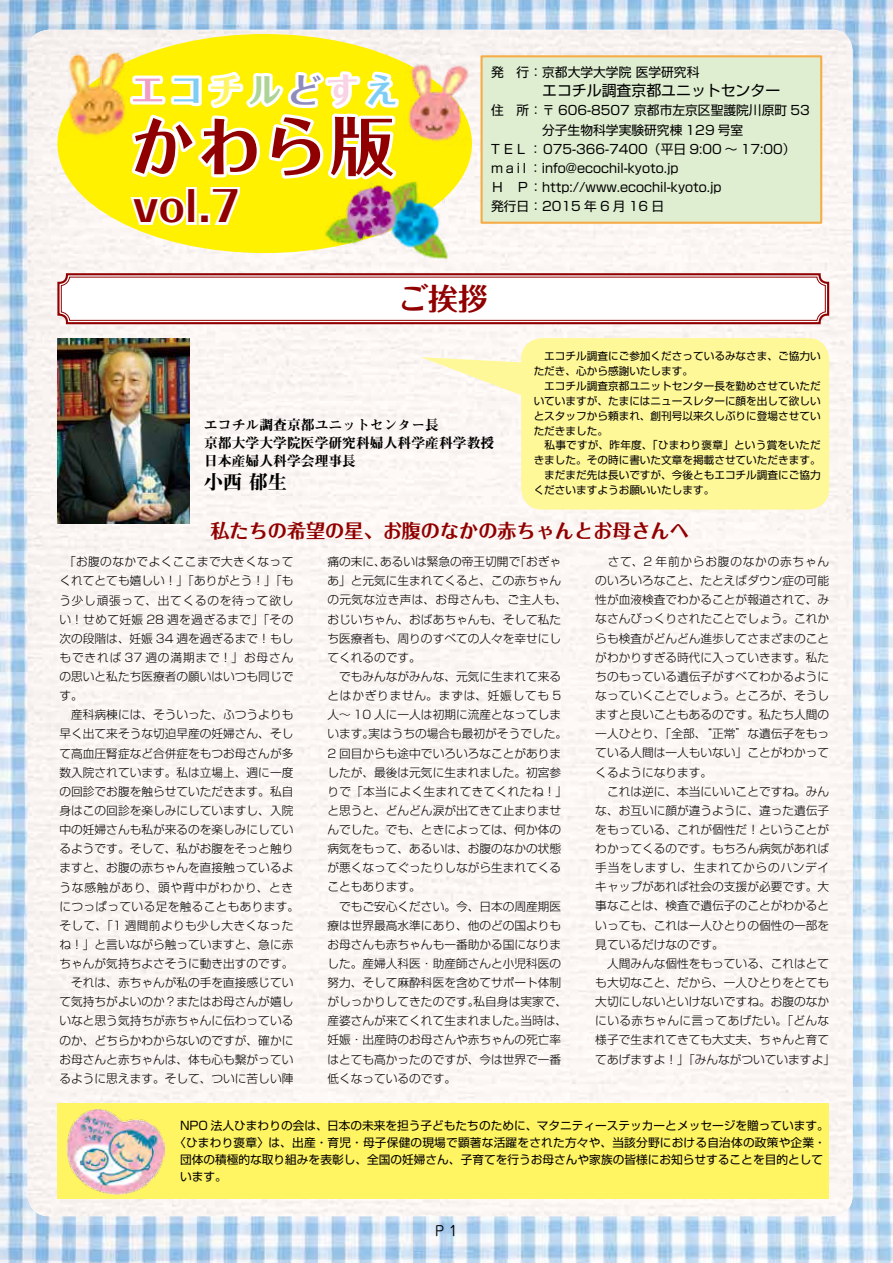
<style>
.page{position:relative;width:893px;height:1263px;background:#fff}
.page>*{position:absolute;margin:0;border:0;box-sizing:border-box;transform-origin:0 0}
.t1{font:700 63.75px "Folk Pro";color:#910000}
.t2{font:700 41.4px "Folk Pro";color:#910000}
.t3{font:700 34.05px "Folk Pro";letter-spacing:.145em;color:#7ecef4}
.t4{font:700 29.7px "Folk Pro";color:#910000}
.t5{font:700 19.2px "Folk Pro";color:#910000}
.t6{font:19.2px "Midashi Min Pro MA31";color:#000}
.t7{font:14.85px "Shin Go Pro";color:#000}
.t8{font:13.8px/18.1px "Midashi Min Pro MA31";color:#000}
.t9{font:13.8px "Jun 201 Pro";color:#000}
.t10{font:12.75px "Shin Go Pro";color:#000}
.t11{font:300 11.7px/19.2px "Shin Go Pro";color:#000}
.t12{font:11.7px "Shin Go Pro";color:#000}
.t13{font:300 11.7px "Shin Go Pro";letter-spacing:.03em;color:#000}
.t14{font:300 11.7px "Shin Go Pro";letter-spacing:.065em;color:#000}
.t15{font:10.65px/14.9px "Shin Go Pro";color:#000}
.s1{color:#f19ec2}
.s2{color:#fff462}
.s3{color:#add397}
.s4{color:#8e8bbd}
.s5{color:#f9d3e3}
</style>
<div class="page">
<img style="left:0;top:0;width:893px;height:1263px">
<div style="left:28px;top:30px;width:825px;height:1186px;background:#fbf6f3"></div>
<div style="left:57px;top:34px;width:415px;height:219px;background:#fff100;border-radius:50%"></div>
<img style="left:57px;top:338px;width:132px;height:186px">
<img style="left:404px;top:55px;width:70px;height:90px">
<img style="left:53px;top:44px;width:86px;height:97px">
<svg style="left:56px;top:272px;width:774px;height:53px"></svg>
<div style="left:61px;top:277px;width:765px;height:44px;border:1px solid #910000;border-radius:8px"></div>
<div style="left:521px;top:338px;width:308px;height:172px;background:#fff899;border-radius:21px"></div>
<svg style="left:421px;top:357px;width:101px;height:41px"></svg>
<div style="left:57px;top:1103px;width:772px;height:96px;background:#fff462"></div>
<img style="left:325px;top:181px;width:125px;height:81px">
<img style="left:67px;top:1109px;width:97px;height:86px">
<svg style="left:127px;top:57px;width:276px;height:181px"></svg>
<div style="left:482px;top:56px;width:339px;height:167px;background:#dfeed1"></div>
<div style="left:480px;top:55px;width:342px;height:169px;border:2px solid #f6ad48"></div>
<h3 class="t3" style="left:131px;top:61px;width:269px"><span class="s1">エ</span>コ<span class="s2">チ</span><span class="s3">ル</span><span class="s4">ど</span><span class="s5">す</span>え</h3>
<h1 class="t1" style="left:131px;top:92px;width:265px">かわら版</h1>
<h2 class="t2" style="left:133px;top:171px;width:108px">vol.7</h2>
<p class="t10" style="left:491px;top:62px;width:210px">発　行：京都大学大学院医学研究科</p>
<p class="t7" style="left:542px;top:78px;width:240px">エコチル調査京都ユニットセンター</p>
<p class="t10" style="left:491px;top:100px;width:320px">住　所：〒 606-8507 京都市左京区聖護院川原町 53</p>
<p class="t10" style="left:542px;top:119px;width:203px">分子生物科学実験研究棟 129 号室</p>
<p class="t10" style="left:491px;top:138px;width:306px">T E L ：075-366-7400（平日 9:00 ~ 17:00(</p>
<p class="t10" style="left:491px;top:157px;width:189px">m a ：l i info@ecochil-kyoto j p.</p>
<p class="t10" style="left:491px;top:177px;width:232px">Ｈ　Ｐ：http://www.ecochil-kyoto j p.</p>
<p class="t10" style="left:491px;top:196px;width:175px">発行日：2015年 6 月 16 日</p>
<h3 class="t4" style="left:399px;top:273px;width:91px">ご挨拶</h3>
<p class="t8" style="left:204px;top:414px;width:292px">エコチル調査京都ユニットセンター長<br>京都大学大学院医学研究科婦人科学産科学教授日本産婦人科学会理事長</p>
<h3 class="t6" style="left:204px;top:466px;width:84px">小西郁生</h3>
<p class="t15" style="left:534px;top:347px;width:289px">　エコチル調査にご参加くださっているみなさま、ご協力いただき、心から感謝いたします。<br>　エコチル調査京都ユニットセンター長を勤めさせていただいていますが、たまにはニュースレターに顔を出して欲しいとスタッフから頼まれ、創刊号以来久しぶりに登場させていただきました。<br>　私事ですが、昨年度、「ひまわり褒章」という賞をいただきました。その時に書いた文章を掲載させていただきます。　まだまだ先は長いですが、今後ともエコチル調査にご協力くださいますようお願いいたします。</p>
<h3 class="t5" style="left:210px;top:514px;width:480px">私たちの希望の星、お腹のなかの赤ちゃんとお母さんへ</h3>
<p class="t11" style="left:60px;top:551px;width:241px;text-indent:5px">「お腹のなかでよくここまで大きくなってくれてとても嬉しい！」「ありがとう！」「もう少し頑張って、出てくるのを待って欲しい！せめて妊娠 28 週を過ぎるまで」「その次の段階は、妊娠 34 週を過ぎるまで！もしもできれば 37 週の満期まで！」お母さんの思いと私たち医療者の願いはいつも同じです。<br>　産科病棟には、そういった、ふつうよりも早く出て来そうな切迫早産の妊婦さん、そして高血圧腎症など合併症をもつお母さんが多数入院されています。私は立場上、週に一度の回診でお腹を触らせていただきます。私自身はこの回診を楽しみにしていますし、入院中の妊婦さんも私が来るのを楽しみにしているようです。そして、私がお腹をそっと触りますと、お腹の赤ちゃんを直接触っているような感触があり、頭や背中がわかり、ときにつっぱっている足を触ることもあります。そして、「1 週間前よりも少し大きくなったね！」と言いながら触っていますと、急に赤ちゃんが気持ちよさそうに動き出すのです。　それは、赤ちゃんが私の手を直接感じていて気持ちがよいのか？またはお母さんが嬉しいなと思う気持ちが赤ちゃんに伝わっているのか、どちらかわからないのですが、確かにお母さんと赤ちゃんは、体も心も繋がっているように思えます。そして、ついに苦しい陣</p>
<p class="t11" style="left:514px;top:551px;width:48px">「おぎゃ</p>
<p class="t11" style="left:327px;top:551px;width:60px">痛の末に、</p>
<p class="t11" style="left:327px;top:570px;width:235px">あ」と元気に生まれてくると、この赤ちゃん</p>
<p class="t13" style="left:327px;top:590px;width:241px">の元気な泣き声は、お母さんも、ご主人も、</p>
<p class="t11" style="left:327px;top:608px;width:235px">おじいちゃん、おばあちゃんも、そして私た</p>
<p class="t11" style="left:327px;top:627px;width:235px">ち医療者も、周りのすべての人々を幸せにし</p>
<p class="t11" style="left:327px;top:646px;width:95px">てくれるのです。</p>
<p class="t11" style="left:327px;top:665px;width:235px">　でもみんながみんな、元気に生まれて来る</p>
<p class="t14" style="left:327px;top:686px;width:235px">とはかぎりません。まずは、妊娠しても 5</p>
<p class="t11" style="left:327px;top:704px;width:235px">人～ 10 人に一人は初期に流産となってしま</p>
<p class="t11" style="left:368px;top:723px;width:200px">実はうちの場合も最初がそうでした。</p>
<p class="t11" style="left:380px;top:551px;width:142px">あるいは緊急の帝王切開で</p>
<p class="t11" style="left:327px;top:723px;width:48px">います。</p>
<p class="t11" style="left:327px;top:742px;width:235px">2 回目からも途中でいろいろなことがありま</p>
<p class="t11" style="left:327px;top:761px;width:235px">したが、最後は元気に生まれました。初宮参</p>
<p class="t13" style="left:327px;top:782px;width:241px">りで「本当によく生まれてきてくれたね!「</p>
<p class="t11" style="left:327px;top:799px;width:235px">と思うと、どんどん涙が出てきて止まりませ</p>
<p class="t11" style="left:327px;top:818px;width:235px">んでした。でも、ときによっては、何か体の</p>
<p class="t11" style="left:327px;top:838px;width:235px">病気をもって、あるいは、お腹のなかの状態</p>
<p class="t11" style="left:327px;top:857px;width:235px">が悪くなってぐったりしながら生まれてくる</p>
<p class="t11" style="left:327px;top:876px;width:95px">こともあります。</p>
<p class="t11" style="left:327px;top:895px;width:235px">　でもご安心ください。今、日本の周産期医</p>
<p class="t11" style="left:327px;top:914px;width:235px">療は世界最高水準にあり、他のどの国よりも</p>
<p class="t11" style="left:327px;top:933px;width:235px">お母さんも赤ちゃんも一番助かる国になりま</p>
<p class="t11" style="left:327px;top:952px;width:235px">した。産婦人科医・助産師さんと小児科医の</p>
<p class="t11" style="left:327px;top:972px;width:235px">努力、そして麻酔科医を含めてサポート体制</p>
<p class="t11" style="left:474px;top:991px;width:95px">私自身は実家で、</p>
<p class="t11" style="left:327px;top:991px;width:154px">がしっかりしてきたのです。</p>
<p class="t11" style="left:327px;top:1010px;width:235px">産婆さんが来てくれて生まれました。<br>妊娠・出産時のお母さんや赤ちゃんの死亡率はとても高かったのですが、今は世界で一番低くなっているのです。</p>
<p class="t11" style="left:520px;top:1010px;width:48px">当時は、</p>
<p class="t11" style="left:595px;top:551px;width:241px">　さて、2 年前からお腹のなかの赤ちゃんのいろいろなこと、たとえばダウン症の可能性が血液検査でわかることが報道されて、みなさんびっくりされたことでしょう。これからも検査がどんどん進歩してさまざまのことがわかりすぎる時代に入っていきます。私たちのもっている遺伝子がすべてわかるようになっていくことでしょう。ところが、そうしますと良いこともあるのです。私たち人間の一人ひとり、「全部、“正常”な遺伝子をもっている人間は一人もいない」ことがわかってくるようになります。<br>　これは逆に、本当にいいことですね。みんな、お互いに顔が違うように、違った遺伝子をもっている、これが個性だ！ということがわかってくるのです。もちろん病気があれば手当をしますし、生まれてからのハンデイキャップがあれば社会の支援が必要です。大事なことは、検査で遺伝子のことがわかるといっても、これは一人ひとりの個性の一部を見ているだけなのです。<br>　人間みんな個性をもっている、これはとても大切なこと、だから、一人ひとりをとても大切にしないといけないですね。お腹のなかにいる赤ちゃんに言ってあげたい。「どんな様子で生まれてきても大丈夫、ちゃんと育ててあげますよ！」「みんながついていますよ「</p>
<p class="t12" style="left:180px;top:1116px;width:650px">NPO 法人ひまわりの会は、日本の未来を担う子どもたちのために、マタニティーステッカーとメッセージを贈っています。</p>
<p class="t12" style="left:174px;top:1133px;width:653px">〈ひまわり褒章〉は、出産・育児・母子保健の現場で顕著な活躍をされた方々や、当該分野における自治体の政策や企業・</p>
<p class="t12" style="left:180px;top:1150px;width:645px">団体の積極的な取り組みを表彰し、全国の妊婦さん、子育てを行うお母さんや家族の皆様にお知らせすることを目的として</p>
<p class="t12" style="left:180px;top:1167px;width:48px">います。</p>
<p class="t9" style="left:433px;top:1219px;width:29px">Ｐ１</p>
</div>
